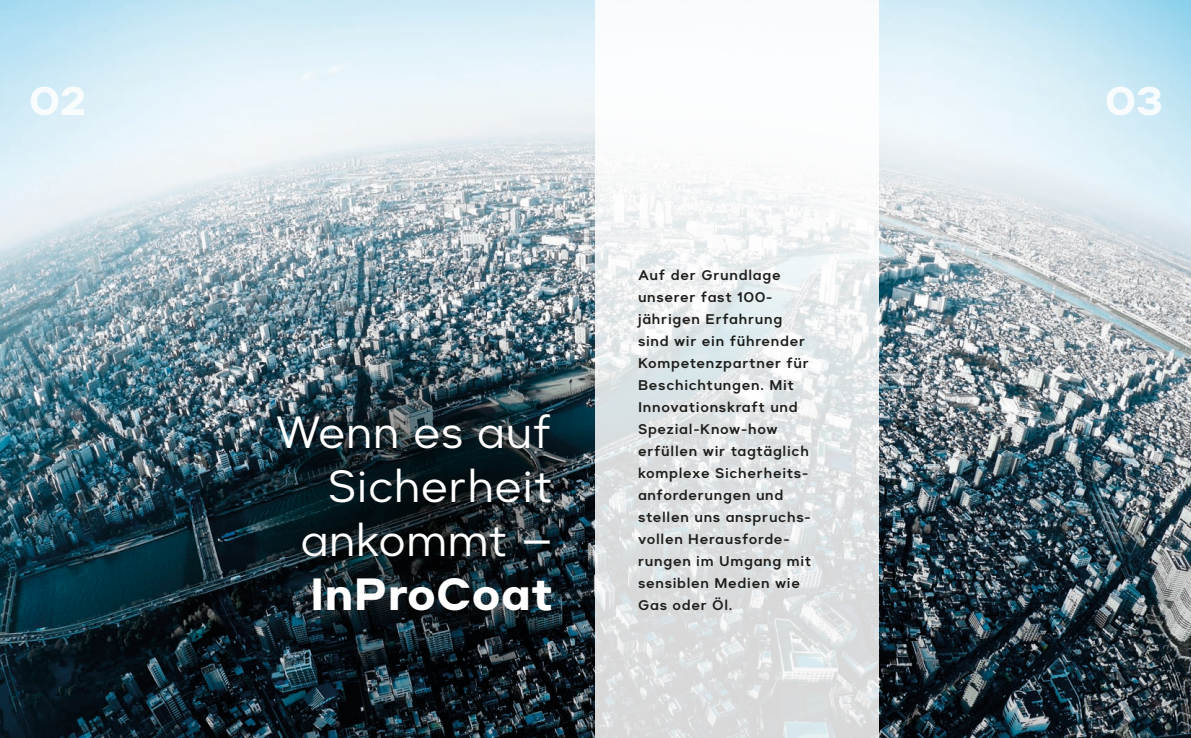
<style>
.page{position:relative;width:1191px;height:738px;background:#fff}
.page>*{position:absolute;margin:0;border:0;box-sizing:border-box;transform-origin:0 0}
.t1{font:45px/54px "Suprema";letter-spacing:.01em;color:#fff;text-align:right}
.t2{font:700 45px "Suprema";letter-spacing:.01em;color:#fff}
.t3{font:700 40px "Suprema";color:#fff}
.t4{font:600 14px/22px "Suprema";letter-spacing:.05em;color:#1d1d1b}
</style>
<div class="page">
<img style="left:0;top:0;width:1191px;height:737px">
<img style="left:249px;top:313px;width:369px;height:375px;border-radius:50%">
<div style="left:248px;top:385px;width:333px;height:256px;background:#1d1d1b;opacity:.5"></div>
<svg style="left:595px;top:0;width:284px;height:737px"></svg>
<h2 class="t3" style="left:28px;top:74px;width:60px">02</h2>
<h2 class="t3" style="left:1104px;top:74px;width:61px">03</h2>
<h1 class="t1" style="left:275px;top:405px;width:279px">Wenn es auf<br>Sicherheit ankommt –</h1>
<h1 class="t2" style="left:310px;top:564px;width:244px">InProCoat</h1>
<p class="t4" style="left:638px;top:264px;width:175px">Auf der Grundlage unserer fast 100- jährigen Erfahrung sind wir ein führender<br>Kompetenzpartner für<br>Beschichtungen. Mit<br>Innovationskraft und<br>Spezial-Know-how erfüllen wir tagtäglich komplexe Sicherheits&shy;anforderungen und stellen uns anspruchs&shy;vollen Herausforde&shy;rungen im Umgang mit sensiblen Medien wie<br>Gas oder Öl.</p>
</div>
